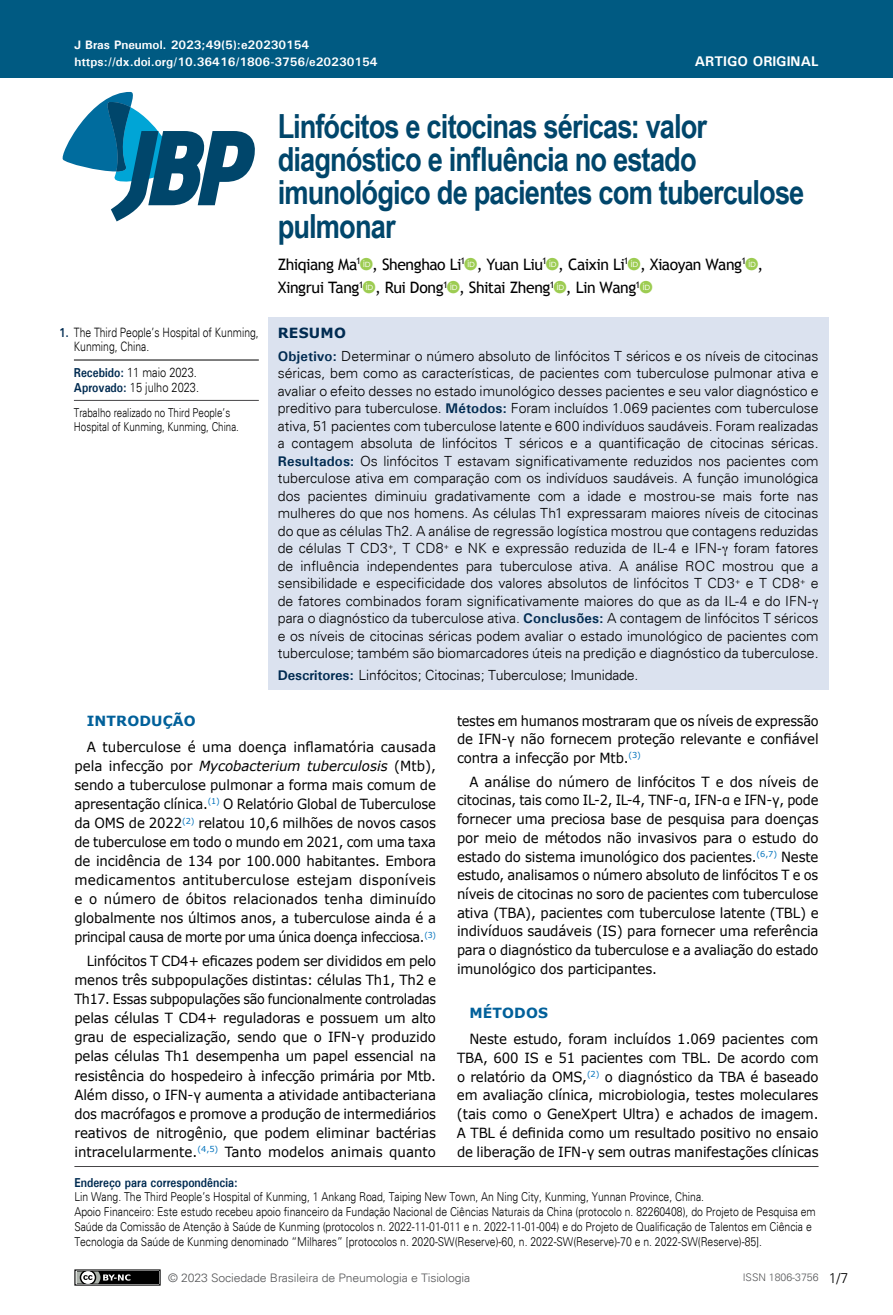
<style>
.page{position:relative;width:893px;height:1315px;background:#fff}
.page>*{position:absolute;margin:0;border:0;box-sizing:border-box;transform-origin:0 0}
.t1{font:700 33.25px/33.2px "Arial Narrow";letter-spacing:-.025em;color:#00466b}
.t2{font:21px "ID font Regular";color:#9dcc52}
.t3{font:15.75px "Trebuchet MS";letter-spacing:-.03em;color:#000}
.t4{font:300 14px/17.5px "Univers";color:#000}
.t5{font:14px/18.7px "Verdana";letter-spacing:-.01em;color:#000;text-align:justify;scale:.95 1}
.t6{font:14px/19.1px "Verdana";letter-spacing:-.01em;color:#000;text-align:justify;scale:.93 1}
.t7{font:14px/19.1px "Verdana";letter-spacing:-.01em;color:#000;text-align:justify;scale:.96 1}
.t8{font:14px/18.7px "Verdana";letter-spacing:-.01em;color:#000;text-align:justify;scale:.92 1}
.t9{font:700 14px "Verdana";letter-spacing:.01em;color:#01609a}
.t10{font:700 14px "Univers";color:#fff}
.t11{font:700 14px "Verdana";letter-spacing:.015em;color:#002b51}
.t12{font:300 12.95px/14px "Univers";color:#000;scale:.8 1}
.t13{font:300 12.95px/14.9px "Univers";color:#000;scale:.85 1}
.t14{font:700 12.95px "Univers";color:#002b51;scale:.85 1}
.t15{font:300 12.25px/14.7px "Univers";color:#000;scale:.85 1}
.t16{font:700 12.25px "Univers";color:#fff}
.t17{font:300 12.25px/14.7px "Univers";color:#000;scale:.8 1}
.t18{font:300 11.72px "Univers";letter-spacing:-.01em;color:#58595b;scale:1.04 1}
.t19{font:300 10.5px "Univers";color:#58595b}
.s1{font-family:"ID font Regular";font-size:21px;color:#9dcc52}
.s2{font-family:"Trebuchet MS";font-size:15.75px;color:#000}
.s3{font-weight:700;color:#002b51}
.s4{font-style:italic}
</style>
<div class="page">
<div style="left:0;top:0;width:893px;height:78px;background:#005a82"></div>
<svg style="left:62px;top:91px;width:193px;height:130px"></svg>
<div style="left:75px;top:1270px;width:85px;height:15px;background:#000"></div>
<div style="left:74px;top:1269px;width:87px;height:16px;border:1px solid #000"></div>
<svg style="left:74px;top:1269px;width:56px;height:17px"></svg>
<div style="left:268px;top:318px;width:560px;height:372px;background:#dbe2ef"></div>
<hr style="left:74px;top:1166px;width:745px;height:1px;background:#464547">
<hr style="left:74px;top:360px;width:185px;height:1px;background:#000">
<hr style="left:74px;top:400px;width:185px;height:1px;background:#464547">
<p class="t16" style="left:74px;top:37px;width:236px">J Bras Pneumol. 2023;49(5):e20230154</p>
<p class="t16" style="left:74px;top:54px;width:305px">https://dx.doi.org/10.36416/1806-3756/e20230154</p>
<p class="t10" style="left:695px;top:52px;width:125px">ARTIGO ORIGINAL</p>
<h1 class="t1" style="left:278px;top:108px;width:528px">Linfócitos e citocinas séricas: valor diagnóstico e influência no estado imunológico de pacientes com tuberculose pulmonar</h1>
<p class="t3" style="left:278px;top:255px;width:470px">Zhiqiang Ma<sup>1</sup><span class="s1">a</span>, Shenghao Li<sup>1</sup><span class="s1">a</span>, Yuan Liu<sup>1</sup><span class="s1">a</span>, Caixin Li<sup>1</sup><span class="s1">a</span>, Xiaoyan Wang<sup>1</sup></p>
<h2 class="t2" style="left:746px;top:253px;width:19px">a<span class="s2">,</span></h2>
<p class="t3" style="left:278px;top:278px;width:364px">Xingrui Tang<sup>1</sup><span class="s1">a</span>, Rui Dong<sup>1</sup><span class="s1">a</span>, Shitai Zheng<sup>1</sup><span class="s1">a</span>, Lin Wang<sup>1</sup></p>
<h2 class="t2" style="left:640px;top:276px;width:14px">a</h2>
<p class="t12" style="left:74px;top:325px;width:233px;text-indent:-15px"><span class="s3">1.</span> The Third People’s Hospital of Kunming,<br>Kunming, China.</p>
<p class="t13" style="left:74px;top:365px;width:149px"><span class="s3">Recebido:</span> 11 maio 2023.<br><span class="s3">Aprovado:</span> 15 julho 2023.</p>
<p class="t17" style="left:74px;top:405px;width:208px">Trabalho realizado no Third People’s<br>Hospital of Kunming, Kunming, China.</p>
<p class="t11" style="left:278px;top:324px;width:70px">RESUMO</p>
<p class="t4" style="left:278px;top:347px;width:542px"><span class="s3">Objetivo:</span> Determinar o número absoluto de linfócitos T séricos e os níveis de citocinas séricas, bem como as características, de pacientes com tuberculose pulmonar ativa e avaliar o efeito desses no estado imunológico desses pacientes e seu valor diagnóstico e preditivo para tuberculose. <span class="s3">Métodos:</span> Foram incluídos 1.069 pacientes com tuberculose ativa, 51 pacientes com tuberculose latente e 600 indivíduos saudáveis. Foram realizadas a contagem absoluta de linfócitos T séricos e a quantificação de citocinas séricas.<br><span class="s3">Resultados:</span> Os linfócitos T estavam significativamente reduzidos nos pacientes com tuberculose ativa em comparação com os indivíduos saudáveis. A função imunológica dos pacientes diminuiu gradativamente com a idade e mostrou-se mais forte nas mulheres do que nos homens. As células Th1 expressaram maiores níveis de citocinas do que as células Th2. A análise de regressão logística mostrou que contagens reduzidas de células T CD3<sup>+</sup>, T CD8<sup>+</sup> e NK e expressão reduzida de IL-4 e IFN- foram fatores de influência independentes para tuberculose ativa. A análise ROC mostrou que a sensibilidade e especificidade dos valores absolutos de linfócitos T CD3<sup>+</sup> e T CD8<sup>+</sup> e de fatores combinados foram significativamente maiores do que as da IL-4 e do IFN&shy;para o diagnóstico da tuberculose ativa. <span class="s3">Conclusões:</span> A contagem de linfócitos T séricos e os níveis de citocinas séricas podem avaliar o estado imunológico de pacientes com tuberculose; também são biomarcadores úteis na predição e diagnóstico da tuberculose.</p>
<p class="t4" style="left:278px;top:666px;width:362px"><span class="s3">Descritores:</span> Linfócitos; Citocinas; Tuberculose; Imunidade.</p>
<p class="t9" style="left:87px;top:711px;width:111px">INTRODUÇÃO</p>
<p class="t7" style="left:74px;top:737px;width:378px;text-indent:12px">A tuberculose é uma doença inflamatória causada pela infecção por <span class="s4">Mycobacterium tuberculosis</span> (Mtb), sendo a tuberculose pulmonar a forma mais comum de apresentação clínica.<sup>(1)</sup> O Relatório Global de Tuberculose da OMS de 2022<sup>(2)</sup> relatou 10,6 milhões de novos casos de tuberculose em todo o mundo em 2021, com uma taxa de incidência de 134 por 100.000 habitantes. Embora medicamentos antituberculose estejam disponíveis e o número de óbitos relacionados tenha diminuído globalmente nos últimos anos, a tuberculose ainda é a principal causa de morte por uma única doença infecciosa.<sup>(3)</sup></p>
<p class="t6" style="left:74px;top:952px;width:390px;text-indent:12px">Linfócitos T CD4+ eficazes podem ser divididos em pelo menos três subpopulações distintas: células Th1, Th2 e Th17. Essas subpopulações são funcionalmente controladas pelas células T CD4+ reguladoras e possuem um alto grau de especialização, sendo que o IFN-γ produzido pelas células Th1 desempenha um papel essencial na resistência do hospedeiro à infecção primária por Mtb.<br>Além disso, o IFN-γ aumenta a atividade antibacteriana dos macrófagos e promove a produção de intermediários reativos de nitrogênio, que podem eliminar bactérias intracelularmente.<sup>(4,5)</sup> Tanto modelos animais quanto</p>
<p class="t8" style="left:457px;top:711px;width:395px">testes em humanos mostraram que os níveis de expressão de IFN-γ não fornecem proteção relevante e confiável contra a infecção por Mtb.<sup>(3)</sup></p>
<p class="t5" style="left:457px;top:772px;width:382px;text-indent:12px">A análise do número de linfócitos T e dos níveis de citocinas, tais como IL-2, IL-4, TNF-α, IFN-α e IFN-γ, pode fornecer uma preciosa base de pesquisa para doenças por meio de métodos não invasivos para o estudo do estado do sistema imunológico dos pacientes.<sup>(6,7)</sup> Neste estudo, analisamos o número absoluto de linfócitos T e os níveis de citocinas no soro de pacientes com tuberculose ativa (TBA), pacientes com tuberculose latente (TBL) e indivíduos saudáveis (IS) para fornecer uma referência para o diagnóstico da tuberculose e a avaliação do estado imunológico dos participantes.</p>
<p class="t9" style="left:469px;top:1004px;width:80px">MÉTODOS</p>
<p class="t5" style="left:457px;top:1030px;width:382px;text-indent:12px">Neste estudo, foram incluídos 1.069 pacientes com TBA, 600 IS e 51 pacientes com TBL. De acordo com o relatório da OMS,<sup>(2)</sup> o diagnóstico da TBA é baseado em avaliação clínica, microbiologia, testes moleculares (tais como o GeneXpert Ultra) e achados de imagem.<br>A TBL é definida como um resultado positivo no ensaio de liberação de IFN-γ sem outras manifestações clínicas</p>
<p class="t14" style="left:74px;top:1174px;width:194px">Endereço para correspondência:</p>
<p class="t15" style="left:74px;top:1189px;width:874px">Lin Wang. The Third People’s Hospital of Kunming, 1 Ankang Road, Taiping New Town, An Ning City, Kunming, Yunnan Province, China.<br>Apoio Financeiro: Este estudo recebeu apoio financeiro da Fundação Nacional de Ciências Naturais da China (protocolo n. 82260408), do Projeto de Pesquisa em Saúde da Comissão de Atenção à Saúde de Kunming (protocolos n. 2022-11-01-011 e n. 2022-11-01-004) e do Projeto de Qualificação de Talentos em Ciência e Tecnologia da Saúde de Kunming denominado “Milhares” [protocolos n. 2020-SW(Reserve)-60, n. 2022-SW(Reserve)-70 e n. 2022-SW(Reserve)-85].</p>
<p class="t18" style="left:168px;top:1270px;width:292px">© 2023 Sociedade Brasileira de Pneumologia e Tisiologia</p>
<p class="t19" style="left:743px;top:1271px;width:77px">ISSN 1806-3756</p>
<p class="t4" style="left:829px;top:1269px;width:21px">1/7</p>
</div>
